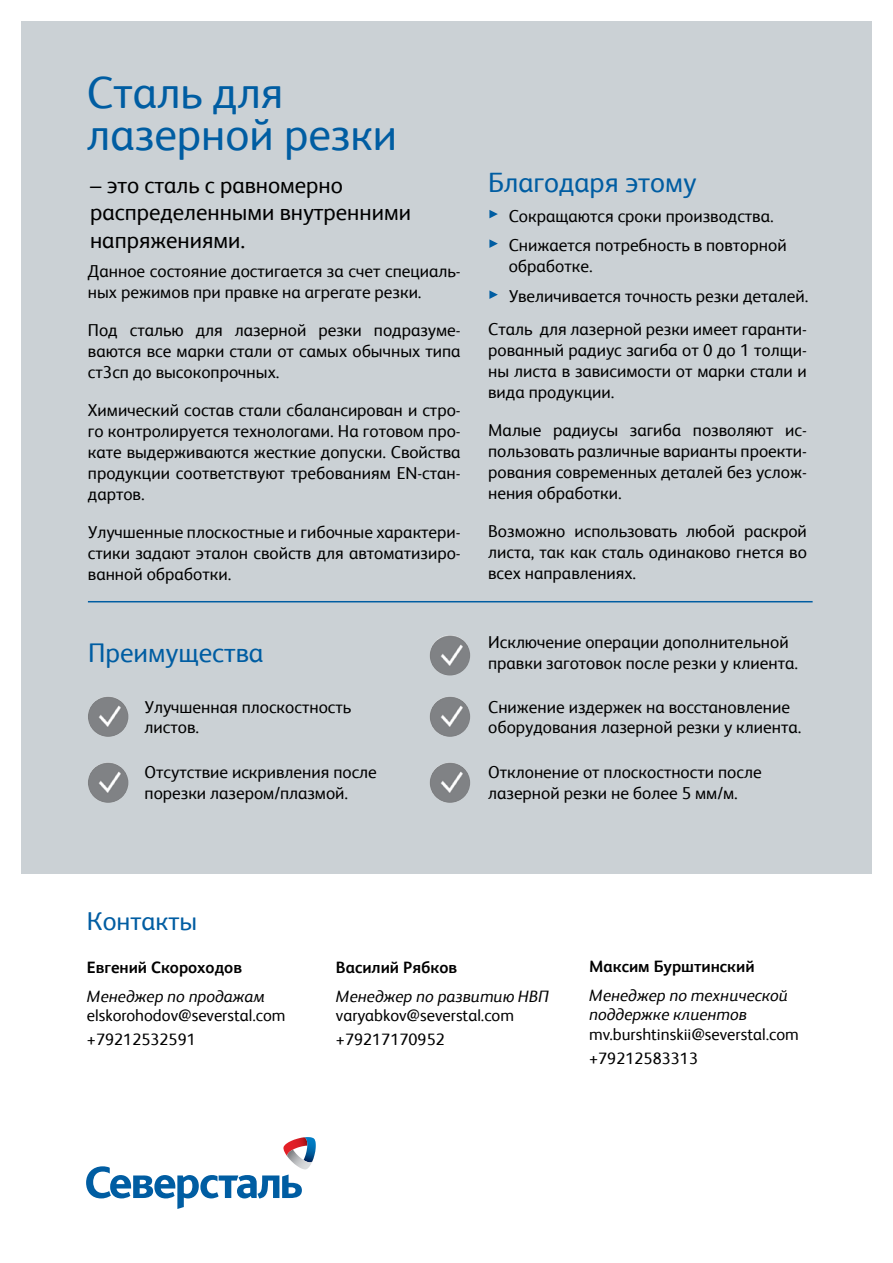
<style>
.page{position:relative;width:893px;height:1263px;background:#fff}
.page>*{position:absolute;margin:0;border:0;box-sizing:border-box;transform-origin:0 0}
.t1{font:45px/42px "FS Severstal";color:#005da2}
.t2{font:27.9px "FS Severstal";color:#005da2}
.t3{font:27px "FS Severstal";color:#005da2}
.t4{font:25.95px "FS Severstal";color:#005da2}
.t5{font:22.8px/27.3px "FS Severstal";color:#000}
.t6{font:17.25px/21px "FS Severstal";color:#000}
.t7{font:16.5px/24px "FS Severstal";color:#000}
.t8{font:italic 16.5px/19.8px "FS Severstal";color:#000}
.t9{font:700 16.5px "FS Severstal";color:#000}
</style>
<div class="page">
<div style="left:21px;top:21px;width:851px;height:853px;background:#cbd1d5"></div>
<svg style="left:489px;top:210px;width:9px;height:8px"></svg>
<svg style="left:489px;top:239px;width:9px;height:9px"></svg>
<svg style="left:489px;top:290px;width:9px;height:9px"></svg>
<svg style="left:86px;top:1137px;width:230px;height:72px"></svg>
<hr style="left:88px;top:601px;width:725px;height:1px;background:#005da2">
<img style="left:88px;top:696px;width:40px;height:41px;border-radius:20px">
<img style="left:88px;top:762px;width:40px;height:41px;border-radius:20px">
<img style="left:430px;top:762px;width:40px;height:41px;border-radius:20px">
<img style="left:430px;top:696px;width:40px;height:41px;border-radius:20px">
<img style="left:430px;top:635px;width:40px;height:40px;border-radius:20px">
<h1 class="t1" style="left:87px;top:68px;width:312px">Сталь для лазерной резки</h1>
<h3 class="t5" style="left:90px;top:170px;width:322px">– это сталь с равномерно распределенными внутренними напряжениями.</h3>
<p class="t6" style="left:88px;top:259px;width:374px">Данное состояние достигается за счет специаль&shy;ных режимов при правке на агрегате резки.</p>
<p class="t6" style="left:88px;top:318px;width:374px;text-align:justify">Под сталью для лазерной резки подразуме&shy;ваются все марки стали от самых обычных типа ст3сп до высокопрочных.</p>
<p class="t6" style="left:88px;top:398px;width:374px;text-align:justify">Химический состав стали сбалансирован и стро&shy;го контролируется технологами. На готовом про&shy;кате выдерживаются жесткие допуски. Свойства продукции соответствуют требованиям EN-стан&shy;дартов.</p>
<p class="t6" style="left:88px;top:520px;width:374px;text-align:justify">Улучшенные плоскостные и гибочные характери&shy;стики задают эталон свойств для автоматизиро&shy;ванной обработки.</p>
<h3 class="t3" style="left:88px;top:634px;width:177px">Преимущества</h3>
<p class="t6" style="left:145px;top:695px;width:208px">Улучшенная плоскостность листов.</p>
<p class="t6" style="left:145px;top:760px;width:234px">Отсутствие искривления после порезки лазером/плазмой.</p>
<h2 class="t2" style="left:488px;top:162px;width:210px">Благодаря этому</h2>
<p class="t6" style="left:509px;top:200px;width:279px;line-height:29.2px">Сокращаются сроки производства.<br>Снижается потребность в повторной</p>
<p class="t6" style="left:509px;top:249px;width:301px;line-height:30.2px">обработке.<br>Увеличивается точность резки деталей.</p>
<p class="t6" style="left:488px;top:318px;width:320px;text-align:justify">Сталь для лазерной резки имеет гаранти&shy;рованный радиус загиба от 0 до 1 толщи&shy;ны листа в зависимости от марки стали и вида продукции.</p>
<p class="t6" style="left:488px;top:419px;width:320px;text-align:justify">Малые радиусы загиба позволяют ис&shy;пользовать различные варианты проекти&shy;рования современных деталей без услож&shy;нения обработки.</p>
<p class="t6" style="left:488px;top:520px;width:320px;text-align:justify">Возможно использовать любой раскрой листа, так как сталь одинаково гнется во всех направлениях.</p>
<p class="t6" style="left:488px;top:631px;width:311px">Исключение операции дополнительной правки заготовок после резки у клиента.</p>
<p class="t6" style="left:488px;top:695px;width:315px">Снижение издержек на восстановление оборудования лазерной резки у клиента.</p>
<p class="t6" style="left:488px;top:760px;width:275px">Отклонение от плоскостности после лазерной резки не более 5 мм/м.</p>
<h3 class="t4" style="left:87px;top:903px;width:112px">Контакты</h3>
<p class="t9" style="left:87px;top:956px;width:157px">Евгений Скороходов</p>
<p class="t8" style="left:87px;top:985px;width:180px">Менеджер по продажам</p>
<p class="t7" style="left:87px;top:1002px;width:200px">elskorohodov@severstal.com +79212532591</p>
<p class="t9" style="left:336px;top:956px;width:123px">Василий Рябков</p>
<p class="t8" style="left:336px;top:985px;width:215px">Менеджер по развитию НВП</p>
<p class="t7" style="left:336px;top:1002px;width:180px">varyabkov@severstal.com +79217170952</p>
<p class="t9" style="left:589px;top:955px;width:167px">Максим Бурштинский</p>
<p class="t8" style="left:589px;top:984px;width:200px">Менеджер по технической поддержке клиентов</p>
<p class="t7" style="left:589px;top:1021px;width:211px">mv.burshtinskii@severstal.com +79212583313</p>
</div>
